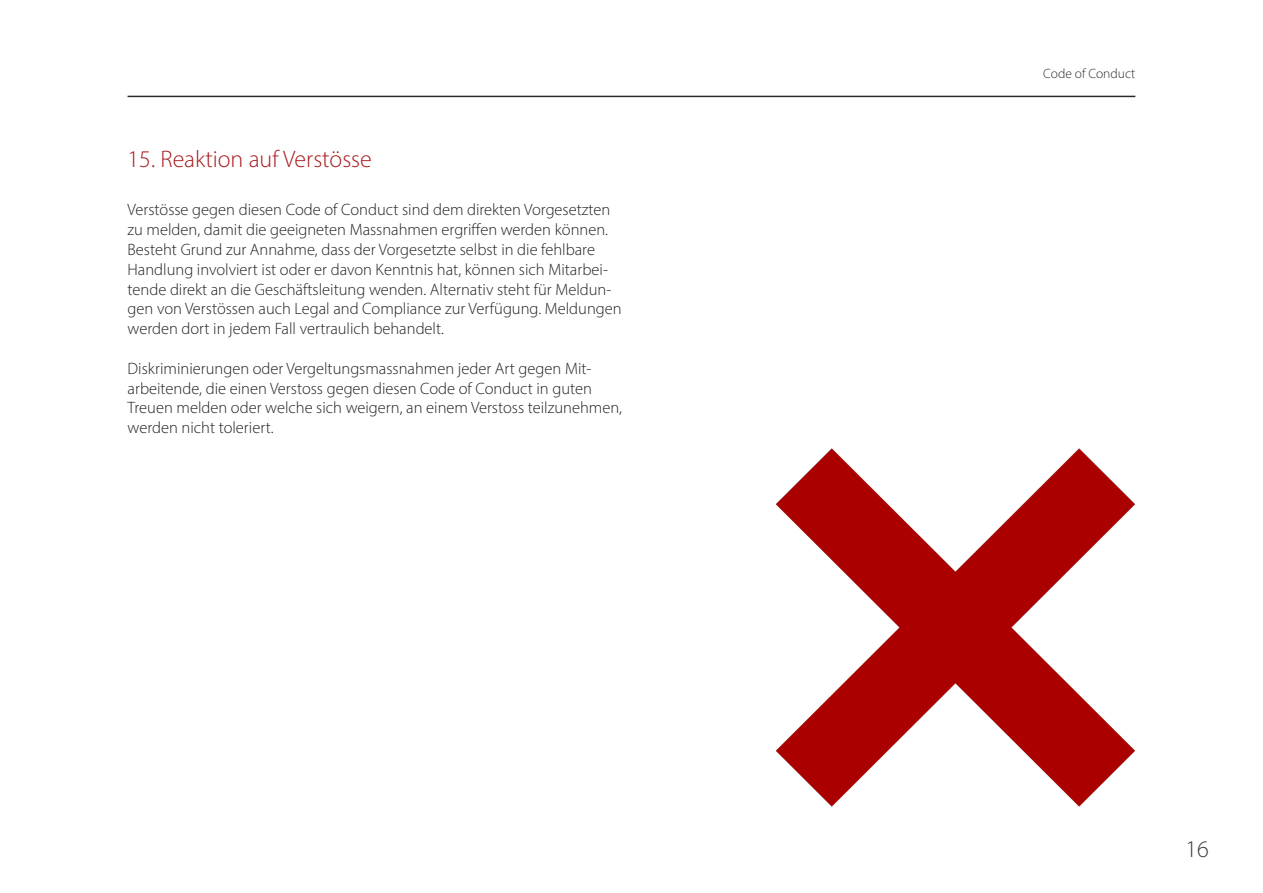
<style>
.page{position:relative;width:1263px;height:893px;background:#fff}
.page>*{position:absolute;margin:0;border:0;box-sizing:border-box;transform-origin:0 0}
.Header_CoC{font:300 24px "Myriad Pro";color:#a81c20}
.t1{font:300 24px "Myriad Pro";color:#3c3e40}
.t2{font:300 16.5px/19.8px "Myriad Pro";color:#231f20}
.t3{font:300 13.5px "Myriad Pro";color:#292c2f}
</style>
<div class="page">
<img style="left:775px;top:448px;width:361px;height:359px">
<hr style="left:128px;top:96px;width:1007px;height:1px;background:#292c2f">
<p class="Header_CoC" style="left:128px;top:144px;width:246px">15. Reaktion auf Verstösse</p>
<p class="t2" style="left:128px;top:200px;width:496px">Verstösse gegen diesen Code of Conduct sind dem direkten Vorgesetzten zu melden, damit die geeigneten Massnahmen ergriffen werden können.<br>Besteht Grund zur Annahme, dass der Vorgesetzte selbst in die fehlbare Handlung involviert ist oder er davon Kenntnis hat, können sich Mitarbei&shy;tende direkt an die Geschäftsleitung wenden. Alternativ steht für Meldun&shy;gen von Verstössen auch Legal and Compliance zur Verfügung. Meldungen werden dort in jedem Fall vertraulich behandelt.</p>
<p class="t2" style="left:128px;top:358px;width:496px">Diskriminierungen oder Vergeltungsmassnahmen jeder Art gegen Mit&shy;arbeitende, die einen Verstoss gegen diesen Code of Conduct in guten Treuen melden oder welche sich weigern, an einem Verstoss teilzunehmen, werden nicht toleriert.</p>
<p class="t3" style="left:1043px;top:66px;width:94px">Code of Conduct</p>
<h1 class="t1" style="left:1185px;top:834px;width:25px">16</h1>
</div>
